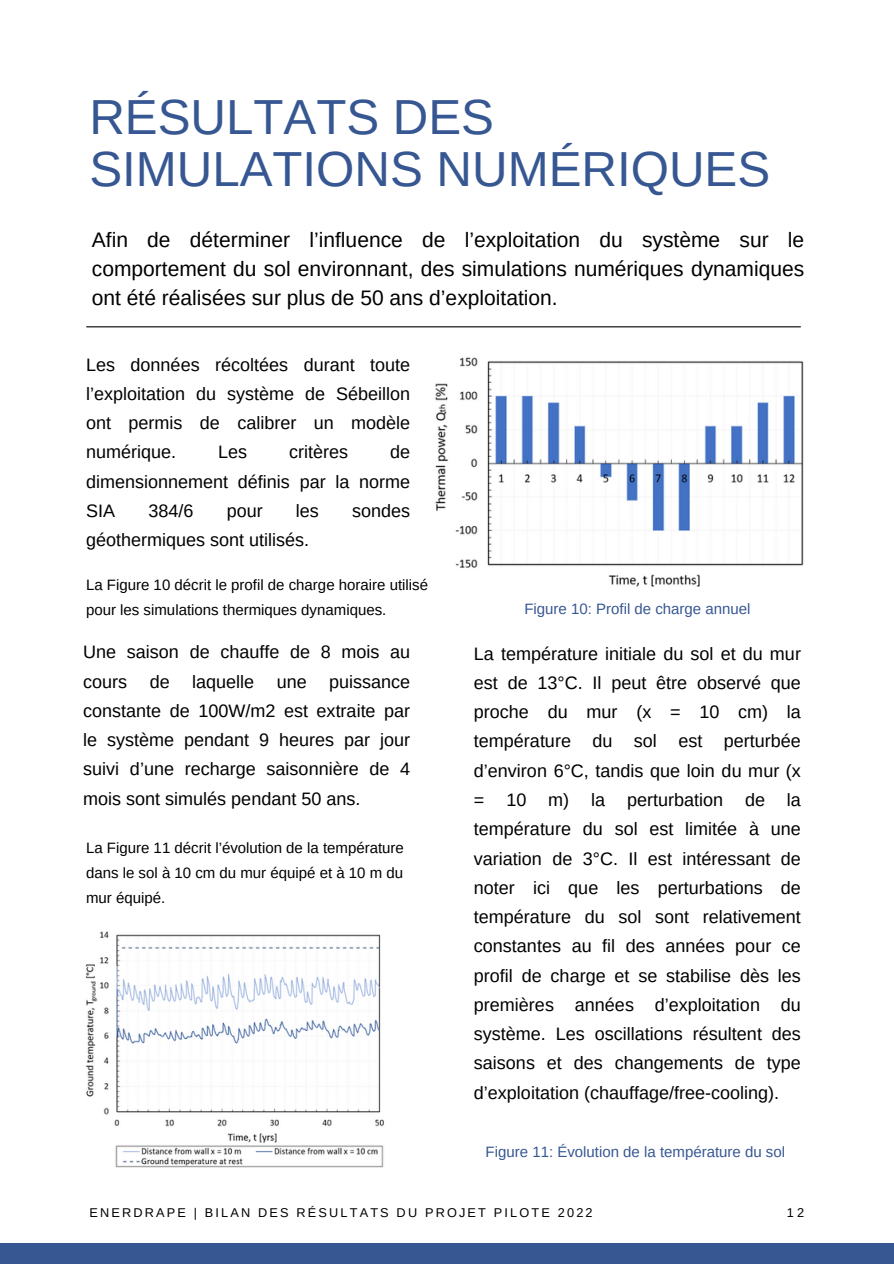
<style>
.page{position:relative;width:894px;height:1264px;background:#fff}
.page>*{position:absolute;margin:0;border:0;box-sizing:border-box;transform-origin:0 0}
.t1{font:49.2px/51.8px "Arimo";color:#375793}
.t2{font:21px/29.2px "Arimo";color:#000;text-align:justify}
.t3{font:18px/29.2px "Arimo";color:#000;text-align:justify}
.t4{font:15px/24.8px "Arimo";color:#000}
.t5{font:15px "Arimo";color:#375793}
.t6{font:12.75px "Arimo";letter-spacing:.17em;color:#000}
</style>
<div class="page">
<div style="left:0;top:1243px;width:893px;height:20px;background:#375793"></div>
<hr style="left:87px;top:326px;width:713px;height:1px;background:#000">
<img style="left:435px;top:357px;width:369px;height:230px">
<img style="left:85px;top:931px;width:299px;height:236px">
<p class="t1" style="left:89px;top:91px;width:682px">RÉSULTATS DES<br>SIMULATIONS NUMÉRIQUES</p>
<h4 class="t2" style="left:92px;top:225px;width:713px">Afin de déterminer l’influence de l’exploitation du système sur le comportement du sol environnant, des simulations numériques dynamiques ont été réalisées sur plus de 50 ans d’exploitation.</h4>
<h4 class="t3" style="left:86px;top:349px;width:325px">Les données récoltées durant toute l’exploitation du système de Sébeillon ont permis de calibrer un modèle numérique.</h4>
<h4 class="t3" style="left:218px;top:437px;width:30px">Les</h4>
<h4 class="t3" style="left:289px;top:437px;width:60px">critères</h4>
<h4 class="t3" style="left:86px;top:437px;width:325px;text-indent:304px">de dimensionnement définis par la norme SIA</h4>
<h4 class="t3" style="left:148px;top:496px;width:47px">384/6</h4>
<h4 class="t3" style="left:226px;top:496px;width:37px">pour</h4>
<h4 class="t3" style="left:296px;top:496px;width:24px">les</h4>
<h4 class="t3" style="left:352px;top:496px;width:59px">sondes</h4>
<h4 class="t3" style="left:86px;top:525px;width:224px">géothermiques sont utilisés.</h4>
<h3 class="t4" style="left:86px;top:573px;width:343px">La Figure 10 décrit le profil de charge horaire utilisé pour les simulations thermiques dynamiques.</h3>
<p class="t3" style="left:83px;top:637px;width:328px">Une saison de chauffe de 8 mois au cours de laquelle une puissance constante de 100W/m2 est extraite par le système pendant 9 heures par jour suivi d’une recharge saisonnière de 4 mois sont simulés pendant 50 ans.</p>
<h4 class="t4" style="left:86px;top:835px;width:319px;text-align:justify">La Figure 11 décrit l’évolution de la température dans le sol à 10 cm du mur équipé et à 10 m du mur équipé.</h4>
<h4 class="t5" style="left:524px;top:600px;width:227px">Figure 10: Profil de charge annuel</h4>
<p class="t3" style="left:474px;top:638px;width:328px">La température initiale du sol et du mur est de 13°C. Il peut être observé que proche du mur (x = 10 cm) la température du sol est perturbée d’environ 6°C, tandis que loin du mur (x = 10 m) la perturbation de la température du sol est limitée à une variation de 3°C. Il est intéressant de noter ici que les perturbations de température du sol sont relativement constantes au fil des années pour ce profil de charge et se stabilise dès les premières années d’exploitation du système. Les oscillations résultent des saisons et des changements de type d’exploitation (chauffage/free-cooling).</p>
<h3 class="t5" style="left:485px;top:1143px;width:301px">Figure 11: Évolution de la température du sol</h3>
<p class="t6" style="left:89px;top:1205px;width:504px">ENERDRAPE | BILAN DES RÉSULTATS DU PROJET PILOTE 2022</p>
<h3 class="t6" style="left:786px;top:1205px;width:19px">12</h3>
</div>
